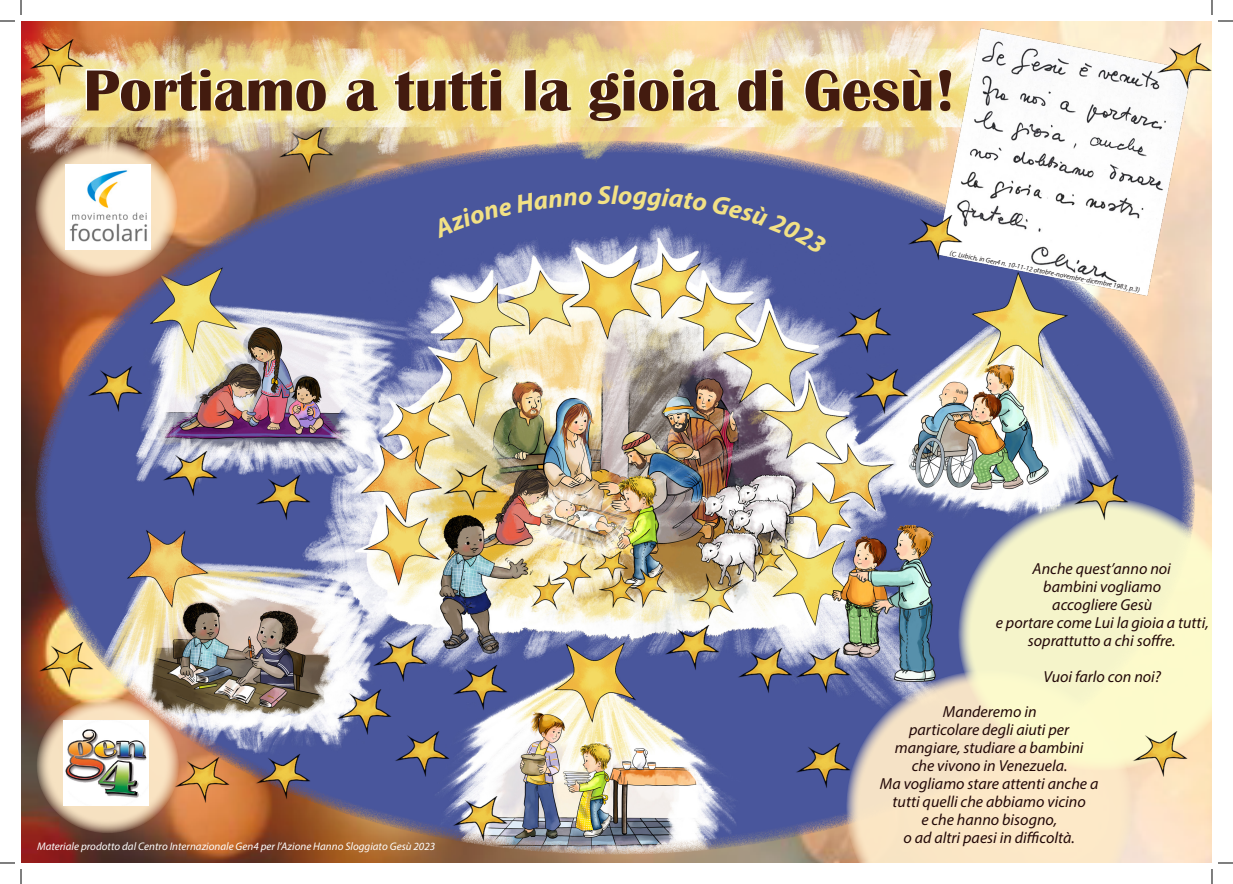
<style>
.page{position:relative;width:1233px;height:884px;background:#fff}
.page>*{position:absolute;margin:0;border:0;box-sizing:border-box;transform-origin:0 0}
.t1{font:700 60px "Britannic";color:#431b0f}
.t2{font:italic 700 26px "Myriad Pro";color:#f2e185}
.t3{font:italic 16px/18px "Myriad Pro";color:#220807;text-align:center}
.t4{font:italic 11px "Myriad Pro";color:#fff}
.t5{font:italic 7px "Myriad Pro";color:#231f20}
</style>
<div class="page">
<img style="left:21px;top:21px;width:1191px;height:842px">
<img style="left:35px;top:141px;width:1160px;height:713px">
<svg style="left:846px;top:670px;width:286px;height:193px;background:#ead9c2"></svg>
<svg style="left:958px;top:497px;width:254px;height:274px;background:#e7e5c6"></svg>
<img style="left:1064px;top:444px;width:74px;height:107px">
<img style="left:785px;top:723px;width:75px;height:95px">
<img style="left:28px;top:611px;width:75px;height:107px">
<img style="left:165px;top:727px;width:75px;height:106px">
<img style="left:246px;top:723px;width:75px;height:107px">
<img style="left:327px;top:659px;width:58px;height:106px">
<img style="left:362px;top:606px;width:75px;height:106px">
<img style="left:443px;top:634px;width:75px;height:106px">
<img style="left:385px;top:701px;width:75px;height:106px">
<img style="left:443px;top:765px;width:75px;height:98px">
<img style="left:655px;top:594px;width:75px;height:107px">
<img style="left:727px;top:617px;width:58px;height:106px">
<img style="left:785px;top:617px;width:75px;height:106px">
<img style="left:826px;top:278px;width:75px;height:106px">
<img style="left:843px;top:338px;width:75px;height:106px">
<img style="left:432px;top:435px;width:75px;height:106px">
<img style="left:246px;top:444px;width:75px;height:106px">
<img style="left:152px;top:420px;width:75px;height:106px">
<img style="left:77px;top:336px;width:75px;height:106px">
<img style="left:268px;top:175px;width:75px;height:29px">
<img style="left:1122px;top:701px;width:75px;height:106px">
<img style="left:21px;top:21px;width:1065px;height:154px">
<img style="left:21px;top:21px;width:73px;height:94px">
<img style="left:936px;top:29px;width:255px;height:266px">
<img style="left:897px;top:184px;width:75px;height:107px">
<img style="left:1146px;top:21px;width:66px;height:99px">
<svg style="left:35px;top:141px;width:142px;height:136px;background:#e2c5a5"></svg>
<svg style="left:37px;top:697px;width:142px;height:136px;background:#e1c5a5"></svg>
<img style="left:65px;top:164px;width:85px;height:85px">
<img style="left:64px;top:720px;width:85px;height:85px">
<svg style="left:1218px;top:20px;width:15px;height:2px"></svg>
<svg style="left:1218px;top:862px;width:15px;height:2px"></svg>
<svg style="left:0;top:0;width:22px;height:22px"></svg>
<svg style="left:0;top:862px;width:22px;height:22px"></svg>
<svg style="left:1211px;top:0;width:1px;height:15px"></svg>
<svg style="left:1211px;top:869px;width:1px;height:15px"></svg>
<div style="left:432px;top:186px;width:179px;height:52px;background:#49569c"></div>
<svg style="left:618px;top:188px;width:209px;height:66px;background:#515da0"></svg>
<p class="t1" style="left:84px;top:57px;width:874px">Portiamo a tutti la gioia di Gesù!</p>
<h2 class="t2" style="left:611px;top:178px;width:8px">l</h2>
<p class="t4" style="left:37px;top:839px;width:399px">Materiale prodotto dal Centro Internazionale Gen4 per l’Azione Hanno Sloggiato Gesù 2023</p>
<p class="t5" style="left:951px;top:249px;width:195px;rotate:11deg">(C. Lubich, in Gen4 n. 10-11-12 ottobre-novembre-dicembre 1983, p.3)</p>
<p class="t3" style="left:1032px;top:559px;width:140px">Anche quest’anno noi bambini vogliamo</p>
<p class="t3" style="left:1052px;top:595px;width:101px">accogliere Gesù</p>
<p class="t3" style="left:995px;top:613px;width:214px">e portare come Lui la gioia a tutti,</p>
<p class="t3" style="left:1028px;top:631px;width:149px">soprattutto a chi soffre.</p>
<p class="t3" style="left:1043px;top:667px;width:119px">Vuoi farlo con noi?</p>
<p class="t3" style="left:894px;top:703px;width:190px">Manderemo in<br>particolare degli aiuti per mangiare, studiare a bambini che vivono in Venezuela.</p>
<p class="t3" style="left:880px;top:775px;width:220px">Ma vogliamo stare attenti anche a tutti quelli che abbiamo vicino</p>
<p class="t3" style="left:921px;top:811px;width:137px">e che hanno bisogno,</p>
<p class="t3" style="left:903px;top:829px;width:173px">o ad altri paesi in difficoltà.</p>
</div>
